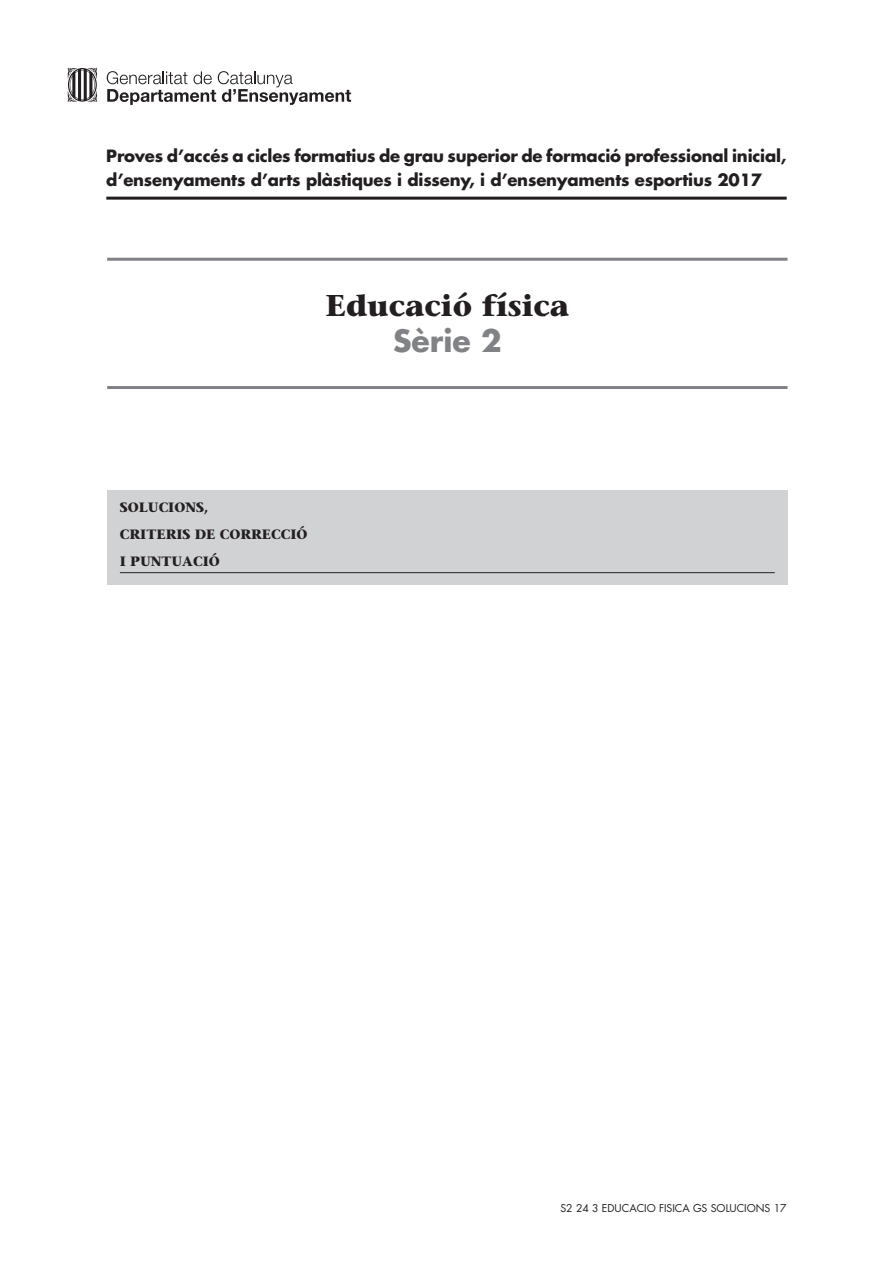
<style>
.page{position:relative;width:893px;height:1263px;background:#fff}
.page>*{position:absolute;margin:0;border:0;box-sizing:border-box;transform-origin:0 0}
.t1{font:700 30px "Stone Serif";color:#231f20}
.t2{font:700 30px "Futura";color:#808285}
.t3{font:700 16.5px/24px "Futura";letter-spacing:-.01em;color:#231f20}
.t4{font:700 13.5px/27px "Stone Serif";color:#231f20}
.t5{font:10.5px "Futura";color:#231f20}
</style>
<div class="page">
<hr style="left:106px;top:197px;width:681px;height:3px;background:#231f20">
<div style="left:107px;top:490px;width:680px;height:95px;background:#d1d2d4"></div>
<hr style="left:120px;top:572px;width:655px;height:1px;background:#231f20">
<svg style="left:107px;top:71px;width:244px;height:34px"></svg>
<svg style="left:68px;top:68px;width:29px;height:34px"></svg>
<hr style="left:107px;top:258px;width:680px;height:3px;background:#808285">
<hr style="left:107px;top:386px;width:680px;height:3px;background:#808285">
<p class="t3" style="left:106px;top:144px;width:682px">Proves d’accés a cicles formatius de grau superior de formació professional inicial, d’ensenyaments d’arts plàstiques i disseny, i d’ensenyaments esportius 2017</p>
<h1 class="t1" style="left:325px;top:287px;width:245px">Educació física</h1>
<h1 class="t2" style="left:393px;top:321px;width:110px">Sèrie 2</h1>
<p class="t4" style="left:120px;top:494px;width:189px">SOLUCIONS,<br>CRITERIS DE CORRECCIÓ<br>I PUNTUACIÓ</p>
<p class="t5" style="left:560px;top:1201px;width:228px">S2 24 3 EDUCACIO FISICA GS SOLUCIONS 17</p>
</div>
